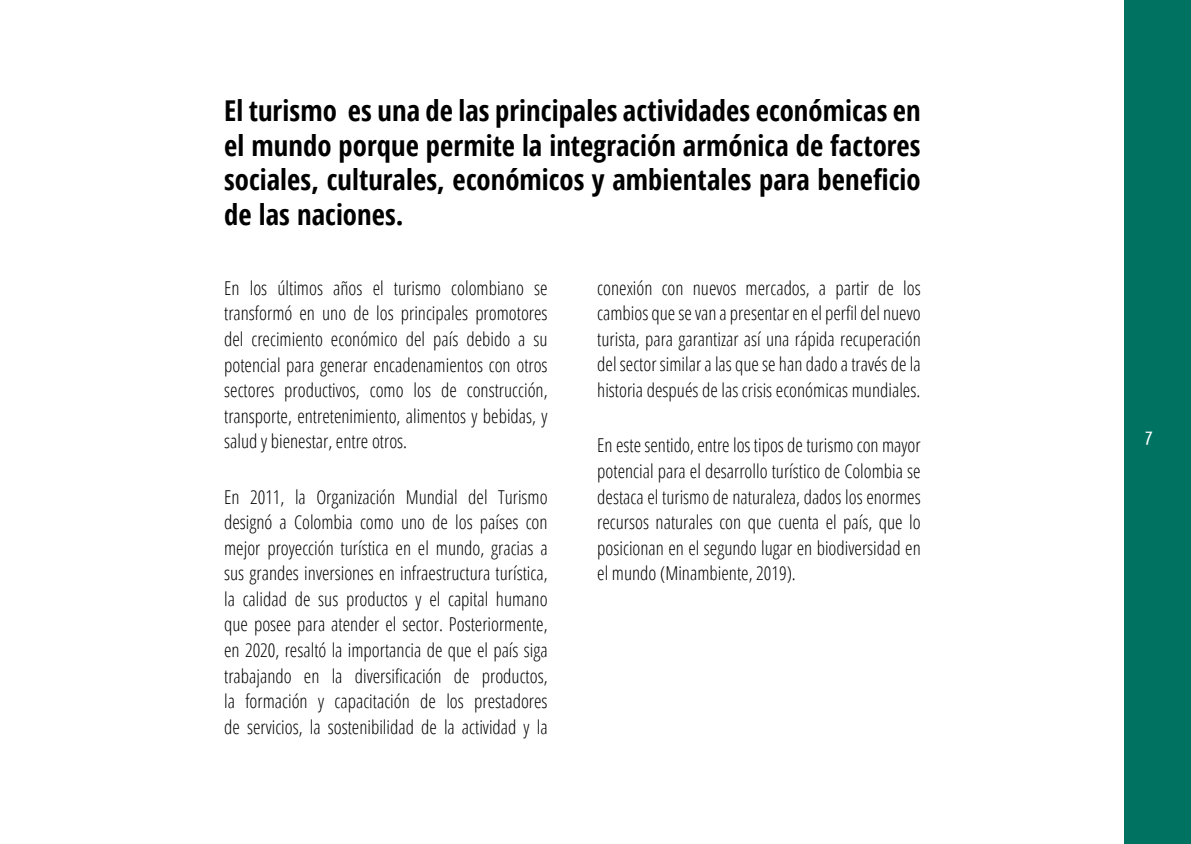
<style>
.page{position:relative;width:1191px;height:844px;background:#fff}
.page>*{position:absolute;margin:0;border:0;box-sizing:border-box;transform-origin:0 0}
.t1{font:700 28.7px/34.5px "Open Sans Condensed";color:#000;text-align:justify}
.t2{font:300 19.07px/25.6px "Open Sans Condensed";color:#000;text-align:justify}
.t3{font:19.07px "Yanone Kaffeesatz";color:#fff}
</style>
<div class="page">
<div style="left:1123px;top:0;width:68px;height:843px;background:#007261"></div>
<h1 class="t1" style="left:224px;top:93px;width:698px">El turismo es una de las principales actividades económicas en el mundo porque permite la integración armónica de factores sociales, culturales, económicos y ambientales para beneficio de las naciones.</h1>
<p class="t2" style="left:224px;top:274px;width:325px">En los últimos años el turismo colombiano se transformó en uno de los principales promotores del crecimiento económico del país debido a su potencial para generar encadenamientos con otros sectores productivos, como los de construcción, transporte, entretenimiento, alimentos y bebidas, y salud y bienestar, entre otros.</p>
<p class="t2" style="left:224px;top:483px;width:325px">En 2011, la Organización Mundial del Turismo designó a Colombia como uno de los países con mejor proyección turística en el mundo, gracias a sus grandes inversiones en infraestructura turística, la calidad de sus productos y el capital humano que posee para atender el sector. Posteriormente, en 2020, resaltó la importancia de que el país siga trabajando en la diversificación de productos, la formación y capacitación de los prestadores de servicios, la sostenibilidad de la actividad y la</p>
<p class="t2" style="left:597px;top:274px;width:325px">conexión con nuevos mercados, a partir de los cambios que se van a presentar en el perfil del nuevo turista, para garantizar así una rápida recuperación del sector similar a las que se han dado a través de la historia después de las crisis económicas mundiales.</p>
<p class="t2" style="left:597px;top:432px;width:325px">En este sentido, entre los tipos de turismo con mayor potencial para el desarrollo turístico de Colombia se destaca el turismo de naturaleza, dados los enormes recursos naturales con que cuenta el país, que lo posicionan en el segundo lugar en biodiversidad en el mundo (Minambiente, 2019).</p>
<p class="t3" style="left:1144px;top:422px;width:9px">7</p>
</div>
